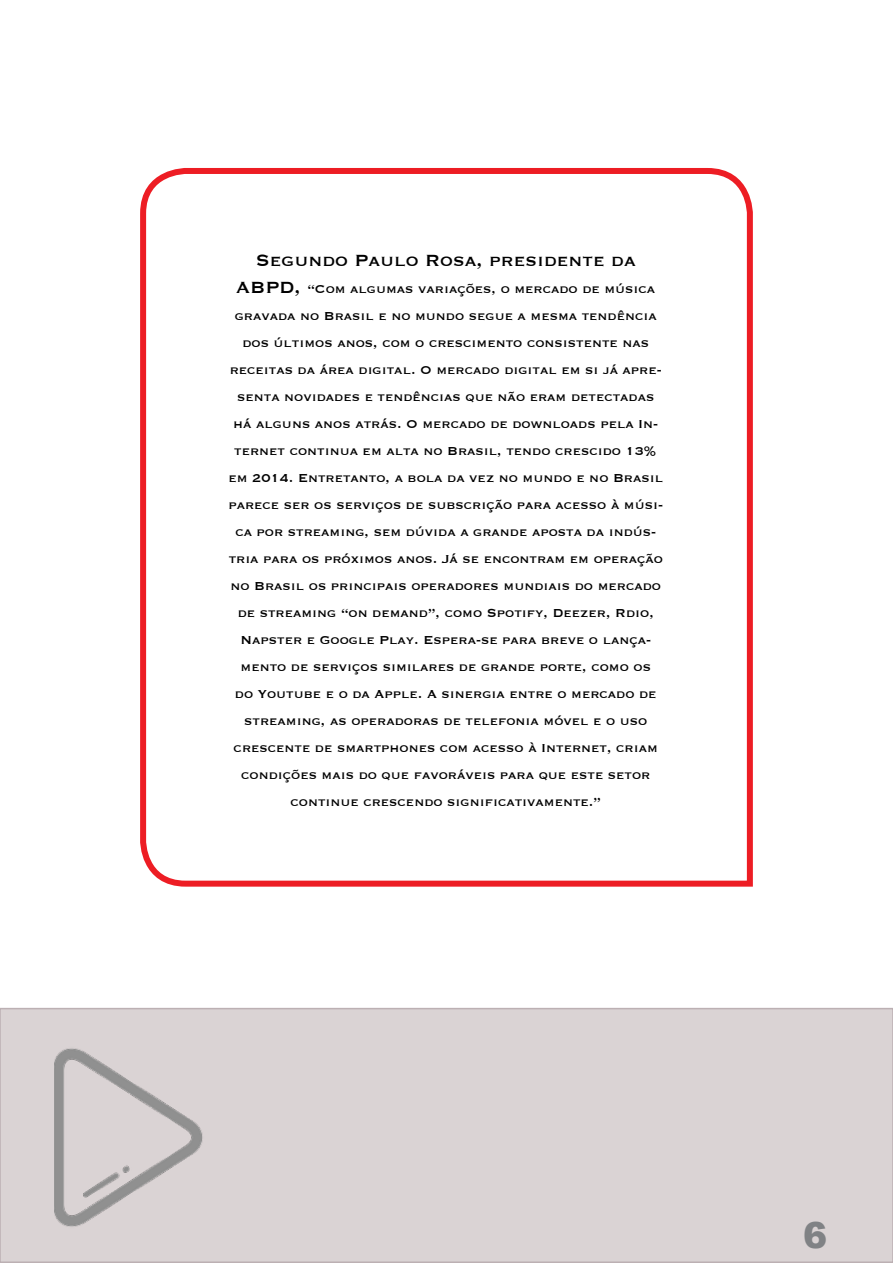
<style>
.page{position:relative;width:893px;height:1263px;background:#fff}
.page>*{position:absolute;margin:0;border:0;box-sizing:border-box;transform-origin:0 0}
.t1{font:900 36px "Arial";color:#808285}
.t2{font:21px "Copperplate";color:#000}
.t3{font:15px/27px "Copperplate";color:#000;text-align:center}
.s1{font-size:21px}
</style>
<div class="page">
<div style="left:0;top:1008px;width:893px;height:255px;background:#dad3d4;border:2px solid #bcb0b3"></div>
<img style="left:54px;top:1048px;width:149px;height:179px">
<svg style="left:140px;top:168px;width:613px;height:719px"></svg>
<h2 class="t2" style="left:256px;top:247px;width:381px">Segundo Paulo Rosa, presidente da</h2>
<p class="t3" style="left:228px;top:275px;width:436px"><span class="s1">ABPD,</span> “Com algumas variações, o mercado de música gravada no Brasil e no mundo segue a mesma tendência dos últimos anos, com o crescimento consistente nas receitas da área digital. O mercado digital em si já apre&shy;senta novidades e tendências que não eram detectadas há alguns anos atrás. O mercado de downloads pela In&shy;ternet continua em alta no Brasil, tendo crescido 13% em 2014. Entretanto, a bola da vez no mundo e no Brasil parece ser os serviços de subscrição para acesso à músi&shy;ca por streaming, sem dúvida a grande aposta da indús&shy;tria para os próximos anos. Já se encontram em operação no Brasil os principais operadores mundiais do mercado de streaming “on demand”, como Spotify, Deezer, Rdio, Napster e Google Play. Espera-se para breve o lança&shy;mento de serviços similares de grande porte, como os<br>do Youtube e o da Apple. A sinergia entre o mercado de streaming, as operadoras de telefonia móvel e o uso crescente de smartphones com acesso à Internet, criam condições mais do que favoráveis para que este setor continue crescendo significativamente.”</p>
<h1 class="t1" style="left:803px;top:1209px;width:26px">6</h1>
</div>
